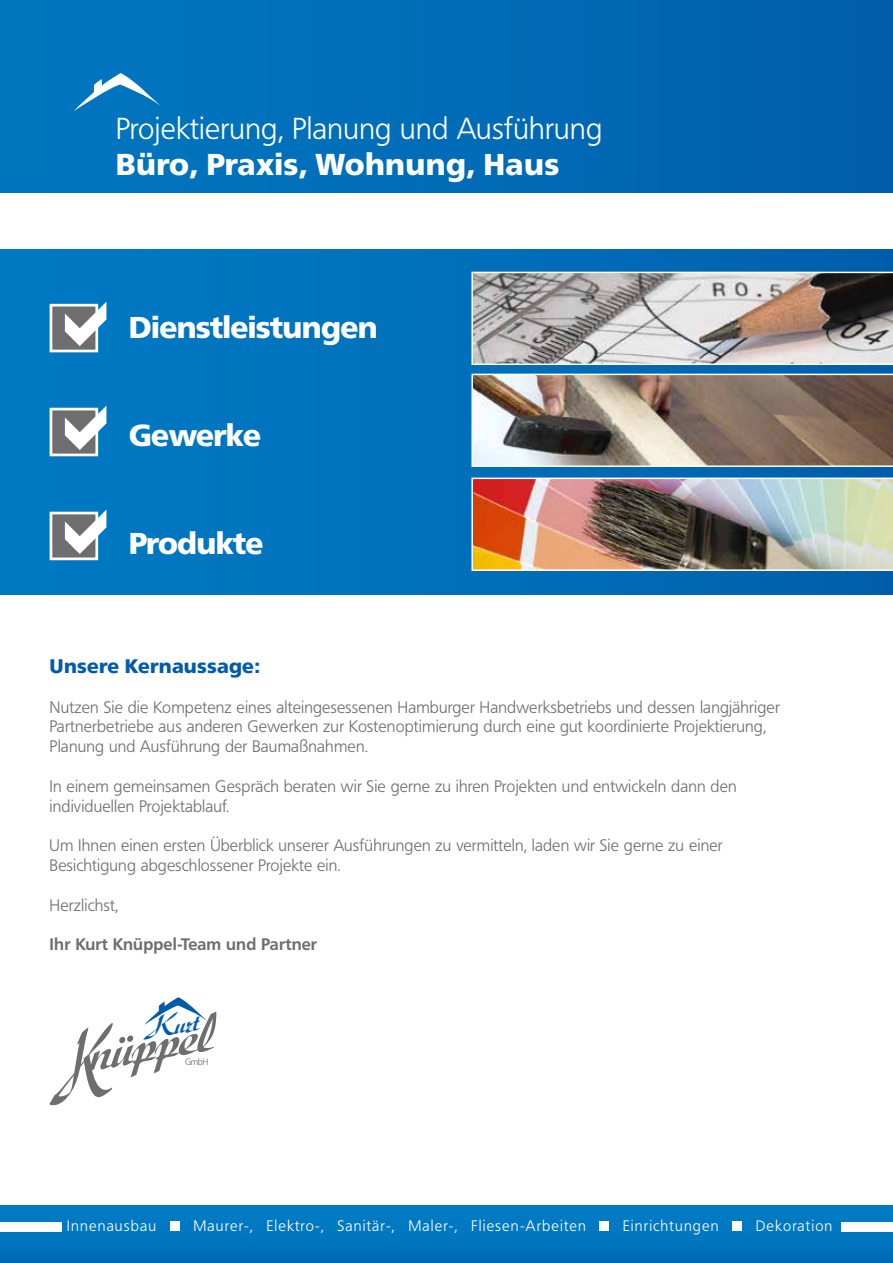
<style>
.page{position:relative;width:893px;height:1263px;background:#fff}
.page>*{position:absolute;margin:0;border:0;box-sizing:border-box;transform-origin:0 0}
.t1{font:italic 700 30.6px "Diskus";color:#005ba9}
.t2{font:300 30px "Frutiger BQ";letter-spacing:.01em;color:#fff}
.t3{font:900 30px "Frutiger BQ";letter-spacing:-.025em;color:#fff}
.t4{font:900 30px "Frutiger BQ";letter-spacing:.01em;color:#fff}
.t5{font:900 19.5px "Frutiger BQ";letter-spacing:.01em;color:#005ba9}
.t6{font:300 16.5px/19.8px "Frutiger BQ";letter-spacing:.01em;color:#6e6e6e}
.t7{font:700 16.5px "Frutiger BQ";letter-spacing:.01em;color:#6e6e6e}
.t8{font:300 15px "Frutiger BQ";letter-spacing:.075em;color:#fff}
.t9{font:300 9.15px "Frutiger BQ";color:#6e6e6e}
</style>
<div class="page">
<div style="left:0;top:249px;width:893px;height:346px;background:linear-gradient(to right,#007ac4,#0a66b0)"></div>
<div style="left:0;top:1205px;width:893px;height:58px;background:#0077c1"></div>
<div style="left:170px;top:1222px;width:9px;height:9px;background:#fff"></div>
<div style="left:600px;top:1222px;width:9px;height:9px;background:#fff"></div>
<div style="left:733px;top:1222px;width:9px;height:9px;background:#fff"></div>
<div style="left:0;top:0;width:893px;height:192px;background:linear-gradient(to right,#0077c1,#005fac)"></div>
<div style="left:0;top:1222px;width:61px;height:9px;background:#fff"></div>
<div style="left:841px;top:1222px;width:52px;height:9px;background:#fff"></div>
<svg style="left:73px;top:73px;width:88px;height:38px"></svg>
<div style="left:50px;top:304px;width:48px;height:48px;background:#6e6e6e;border:3px solid #fff"></div>
<svg style="left:65px;top:302px;width:41px;height:44px"></svg>
<div style="left:50px;top:408px;width:48px;height:48px;background:#6e6e6e;border:3px solid #fff"></div>
<svg style="left:65px;top:406px;width:41px;height:44px"></svg>
<div style="left:50px;top:512px;width:48px;height:48px;background:#6e6e6e;border:3px solid #fff"></div>
<svg style="left:65px;top:509px;width:41px;height:45px"></svg>
<svg style="left:471px;top:272px;width:422px;height:93px;background:#aea7a5"></svg>
<img style="left:471px;top:374px;width:422px;height:93px">
<img style="left:471px;top:478px;width:422px;height:93px">
<svg style="left:50px;top:997px;width:166px;height:109px"></svg>
<h2 class="t2" style="left:116px;top:111px;width:488px">Projektierung, Planung und Ausführung</h2>
<h2 class="t4" style="left:116px;top:147px;width:445px">Büro, Praxis, Wohnung, Haus</h2>
<h2 class="t3" style="left:129px;top:309px;width:250px">Dienstleistungen</h2>
<h2 class="t3" style="left:129px;top:417px;width:134px">Gewerke</h2>
<h2 class="t3" style="left:129px;top:525px;width:136px">Produkte</h2>
<p class="t5" style="left:50px;top:654px;width:212px">Unsere Kernaussage:</p>
<p class="t6" style="left:50px;top:697px;width:732px">Nutzen Sie die Kompetenz eines alteingesessenen Hamburger Handwerksbetriebs und dessen langjähriger<br>Partnerbetriebe aus anderen Gewerken zur Kostenoptimierung durch eine gut koordinierte Projektierung,<br>Planung und Ausführung der Baumaßnahmen.</p>
<p class="t6" style="left:50px;top:776px;width:689px">In einem gemeinsamen Gespräch beraten wir Sie gerne zu ihren Projekten und entwickeln dann den individuellen Projektablauf.</p>
<p class="t6" style="left:50px;top:836px;width:675px">Um Ihnen einen ersten Überblick unserer Ausführungen zu vermitteln, laden wir Sie gerne zu einer<br>Besichtigung abgeschlossener Projekte ein.</p>
<p class="t6" style="left:50px;top:895px;width:70px">Herzlichst,</p>
<p class="t7" style="left:50px;top:934px;width:269px">Ihr Kurt Knüppel-Team und Partner</p>
<h1 class="t1" style="left:138px;top:1013px;width:60px;rotate:-10deg">Kurt</h1>
<p class="t9" style="left:185px;top:1057px;width:25px">GmbH</p>
<p class="t8" style="left:67px;top:1217px;width:91px">Innenausbau</p>
<p class="t8" style="left:193px;top:1217px;width:394px">Maurer-, Elektro-, Sanitär-, Maler-, Fliesen-Arbeiten</p>
<p class="t8" style="left:623px;top:1217px;width:97px">Einrichtungen</p>
<p class="t8" style="left:756px;top:1217px;width:78px">Dekoration</p>
</div>
